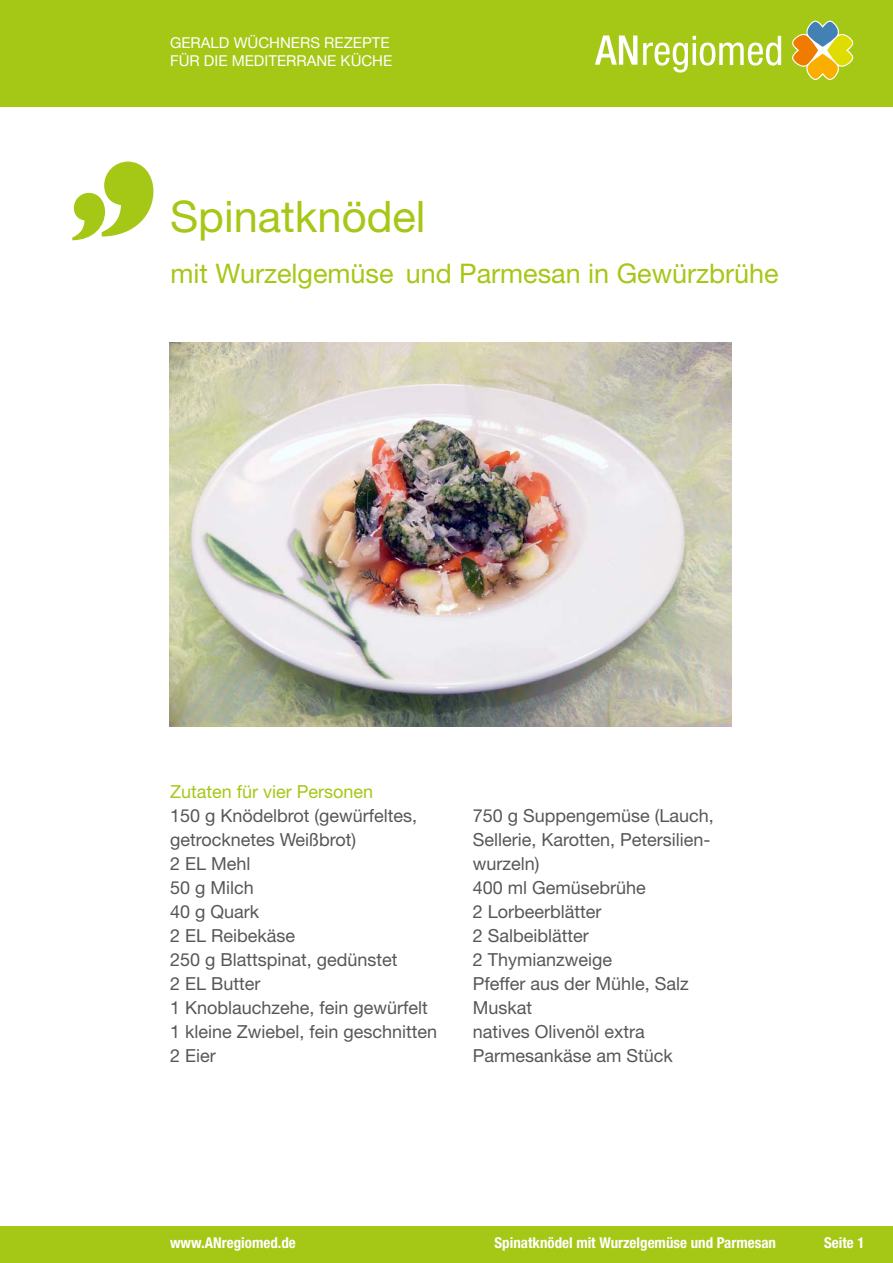
<style>
.page{position:relative;width:893px;height:1263px;background:#fff}
.page>*{position:absolute;margin:0;border:0;box-sizing:border-box;transform-origin:0 0}
.t1{font:43.5px "Helvetica Neue LT Std";color:#a5c715}
.t2{font:27px "Helvetica Neue LT Std";color:#a5c715}
.t3{font:18px/24px "Helvetica Neue LT Std";color:#575756}
.t4{font:18px "Helvetica Neue LT Std";color:#a5c715}
.t5{font:700 condensed 15px "Helvetica Neue LT Std";color:#fff}
.t6{font:15px/18px "Helvetica Neue LT Std";color:#fff}
</style>
<div class="page">
<div style="left:0;top:0;width:893px;height:106px;background:#a5c715"></div>
<div style="left:0;top:1227px;width:893px;height:36px;background:#a5c715"></div>
<svg style="left:595px;top:35px;width:42px;height:30px"></svg>
<svg style="left:643px;top:36px;width:138px;height:37px"></svg>
<svg style="left:792px;top:21px;width:62px;height:59px"></svg>
<svg style="left:72px;top:162px;width:81px;height:78px"></svg>
<img style="left:170px;top:342px;width:561px;height:384px">
<p class="t6" style="left:170px;top:33px;width:224px">GERALD WÜCHNERS REZEPTE<br>FÜR DIE MEDITERRANE KÜCHE</p>
<h1 class="t1" style="left:170px;top:191px;width:257px">Spinatknödel</h1>
<h2 class="t2" style="left:171px;top:257px;width:610px">mit Wurzelgemüse und Parmesan in Gewürzbrühe</h2>
<p class="t4" style="left:170px;top:781px;width:205px">Zutaten für vier Personen</p>
<p class="t3" style="left:170px;top:803px;width:269px">150 g Knödelbrot (gewürfeltes, getrocknetes Weißbrot)<br>2 EL Mehl<br>50 g Milch<br>40 g Quark<br>2 EL Reibekäse<br>250 g Blattspinat, gedünstet<br>2 EL Butter<br>1 Knoblauchzehe, fein gewürfelt<br>1 kleine Zwiebel, fein geschnitten<br>2 Eier</p>
<p class="t3" style="left:473px;top:803px;width:243px">750 g Suppengemüse (Lauch,<br>Sellerie, Karotten, Petersilien&shy;wurzeln)<br>400 ml Gemüsebrühe<br>2 Lorbeerblätter<br>2 Salbeiblätter<br>2 Thymianzweige<br>Pfeffer aus der Mühle, Salz<br>Muskat<br>natives Olivenöl extra<br>Parmesankäse am Stück</p>
<p class="t5" style="left:170px;top:1234px;width:127px">www.ANregiomed.de</p>
<p class="t5" style="left:494px;top:1234px;width:283px">Spinatknödel mit Wurzelgemüse und Parmesan</p>
<p class="t5" style="left:824px;top:1234px;width:42px">Seite 1</p>
</div>
